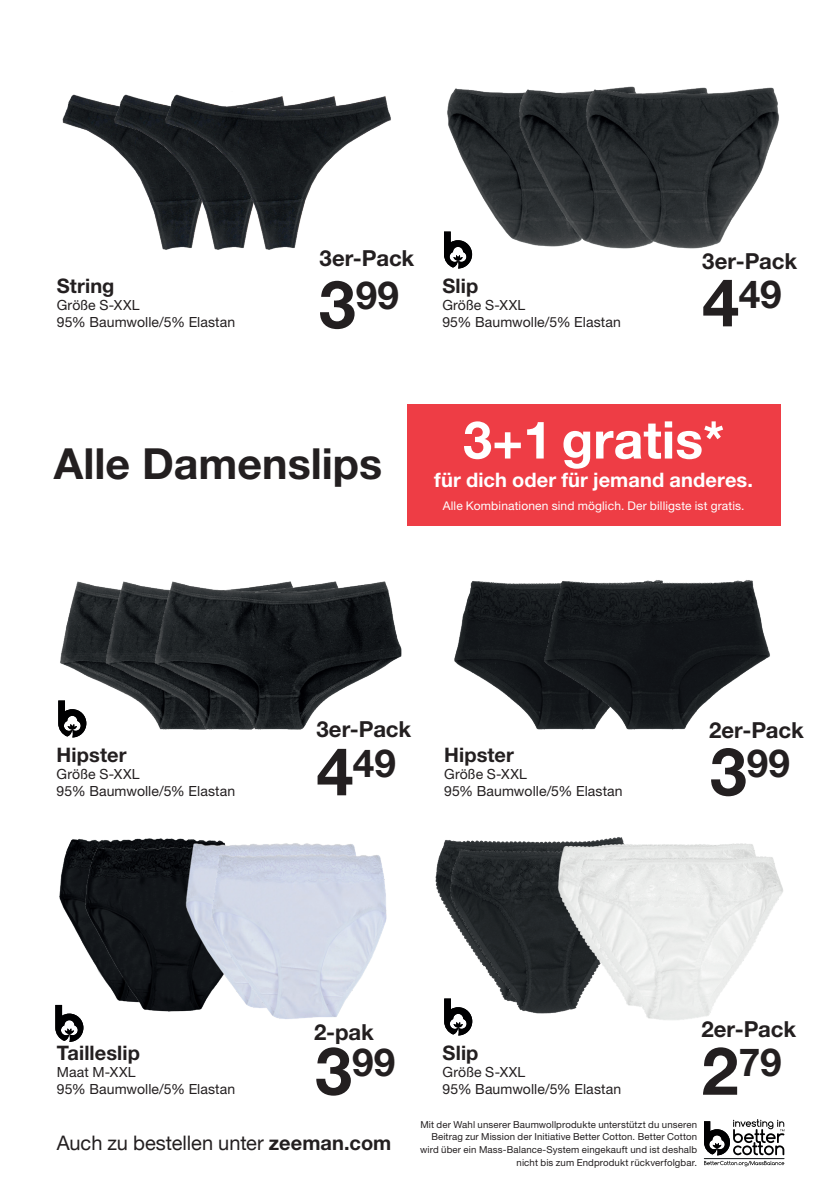
<style>
.page{position:relative;width:840px;height:1191px;background:#fff}
.page>*{position:absolute;margin:0;border:0;box-sizing:border-box;transform-origin:0 0}
.t1{font:700 52px "Helvetica Neue LT Std";color:#fff}
.t2{font:700 43px "Helvetica Neue LT Std";color:#231f20}
.t3{font:700 38.6px "Helvetica Neue LT Std";color:#231f20}
.t4{font:700 22.2px "Helvetica Neue LT Std";letter-spacing:-.005em;color:#231f20}
.t5{font:700 20px "Helvetica Neue LT Std";letter-spacing:.005em;color:#231f20}
.t6{font:20px "Helvetica Neue";letter-spacing:-.005em;color:#231f20}
.t7{font:700 20px "Helvetica Neue LT Std";letter-spacing:.005em;color:#fff}
.t8{font:14px/17px "Helvetica Neue LT Std";letter-spacing:.005em;color:#231f20}
.t9{font:12px "Helvetica Neue LT Std";letter-spacing:.01em;color:#fff}
.t10{font:9.6px/12.6px "Helvetica Neue LT Std";letter-spacing:.01em;color:#231f20;text-align:right}
.s1{font-size:66.4px}
.s2{font-family:"Helvetica Neue LT Std";font-weight:700}
</style>
<div class="page">
<img style="left:62px;top:94px;width:48px;height:51px">
<img style="left:110px;top:94px;width:51px;height:147px">
<img style="left:161px;top:94px;width:230px;height:156px">
<img style="left:60px;top:581px;width:40px;height:157px">
<img style="left:100px;top:581px;width:48px;height:129px">
<img style="left:148px;top:581px;width:254px;height:149px">
<svg style="left:58px;top:700px;width:28px;height:37px"></svg>
<svg style="left:444px;top:250px;width:28px;height:18px"></svg>
<img style="left:444px;top:88px;width:70px;height:162px">
<img style="left:514px;top:89px;width:67px;height:158px">
<img style="left:581px;top:86px;width:198px;height:163px">
<img style="left:59px;top:838px;width:136px;height:98px">
<img style="left:79px;top:847px;width:122px;height:165px">
<img style="left:182px;top:840px;width:173px;height:169px">
<img style="left:207px;top:851px;width:180px;height:168px">
<svg style="left:55px;top:1005px;width:28px;height:37px"></svg>
<svg style="left:444px;top:1007px;width:28px;height:28px"></svg>
<img style="left:454px;top:581px;width:78px;height:139px">
<img style="left:532px;top:580px;width:238px;height:150px">
<img style="left:435px;top:840px;width:51px;height:167px">
<img style="left:445px;top:841px;width:114px;height:176px">
<img style="left:552px;top:837px;width:201px;height:175px">
<img style="left:572px;top:846px;width:211px;height:174px">
<div style="left:407px;top:404px;width:372px;height:122px;background:#ee3d45"></div>
<svg style="left:703px;top:1119px;width:81px;height:47px"></svg>
<hr style="left:704px;top:1158px;width:79px;height:1px;background:#0d1214">
<h3 class="t5" style="left:57px;top:273px;width:59px">String</h3>
<h3 class="t8" style="left:57px;top:296px;width:180px">Größe S-XXL<br>95% Baumwolle/5% Elastan</h3>
<h3 class="t4" style="left:319px;top:245px;width:96px">3er-Pack</h3>
<h3 class="t3" style="left:318px;top:272px;width:82px"><span class="s1">3</span>99</h3>
<h3 class="t5" style="left:442px;top:273px;width:37px">Slip</h3>
<h3 class="t8" style="left:442px;top:296px;width:180px">Größe S-XXL<br>95% Baumwolle/5% Elastan</h3>
<h3 class="t4" style="left:701px;top:247px;width:96px">3er-Pack</h3>
<h3 class="t3" style="left:701px;top:270px;width:81px"><span class="s1">4</span>49</h3>
<h2 class="t2" style="left:54px;top:437px;width:329px">Alle Damenslips</h2>
<h1 class="t1" style="left:463px;top:408px;width:262px">3+1 gratis*</h1>
<p class="t9" style="left:442px;top:498px;width:303px">Alle Kombinationen sind möglich. Der billigste ist gratis.</p>
<h3 class="t7" style="left:434px;top:468px;width:320px">für dich oder für jemand anderes.</h3>
<h3 class="t5" style="left:57px;top:743px;width:71px">Hipster</h3>
<h3 class="t8" style="left:57px;top:765px;width:180px">Größe S-XXL<br>95% Baumwolle/5% Elastan</h3>
<h3 class="t4" style="left:316px;top:715px;width:96px">3er-Pack</h3>
<h3 class="t3" style="left:316px;top:739px;width:81px"><span class="s1">4</span>49</h3>
<h3 class="t5" style="left:444px;top:743px;width:71px">Hipster</h3>
<h3 class="t8" style="left:444px;top:766px;width:180px">Größe S-XXL<br>95% Baumwolle/5% Elastan</h3>
<h3 class="t4" style="left:708px;top:716px;width:96px">2er-Pack</h3>
<h3 class="t3" style="left:709px;top:739px;width:82px"><span class="s1">3</span>99</h3>
<h3 class="t5" style="left:57px;top:1040px;width:85px">Tailleslip</h3>
<h3 class="t8" style="left:57px;top:1063px;width:180px">Maat M-XXL<br>95% Baumwolle/5% Elastan</h3>
<h3 class="t4" style="left:314px;top:1018px;width:61px">2-pak</h3>
<h3 class="t3" style="left:315px;top:1038px;width:82px"><span class="s1">3</span>99</h3>
<h3 class="t5" style="left:442px;top:1040px;width:37px">Slip</h3>
<h3 class="t8" style="left:442px;top:1063px;width:180px">Größe S-XXL<br>95% Baumwolle/5% Elastan</h3>
<h3 class="t4" style="left:701px;top:1015px;width:96px">2er-Pack</h3>
<h3 class="t3" style="left:701px;top:1038px;width:82px"><span class="s1">2</span>79</h3>
<h3 class="t6" style="left:57px;top:1128px;width:336px">Auch zu bestellen unter <span class="s2">zeeman.com</span></h3>
<p class="t10" style="left:420px;top:1117px;width:278px">Mit der Wahl unserer Baumwollprodukte unterstützt du unseren Beitrag zur Mission der Initiative Better Cotton. Better Cotton wird über ein Mass-Balance-System eingekauft und ist deshalb nicht bis zum Endprodukt rückverfolgbar.</p>
</div>
